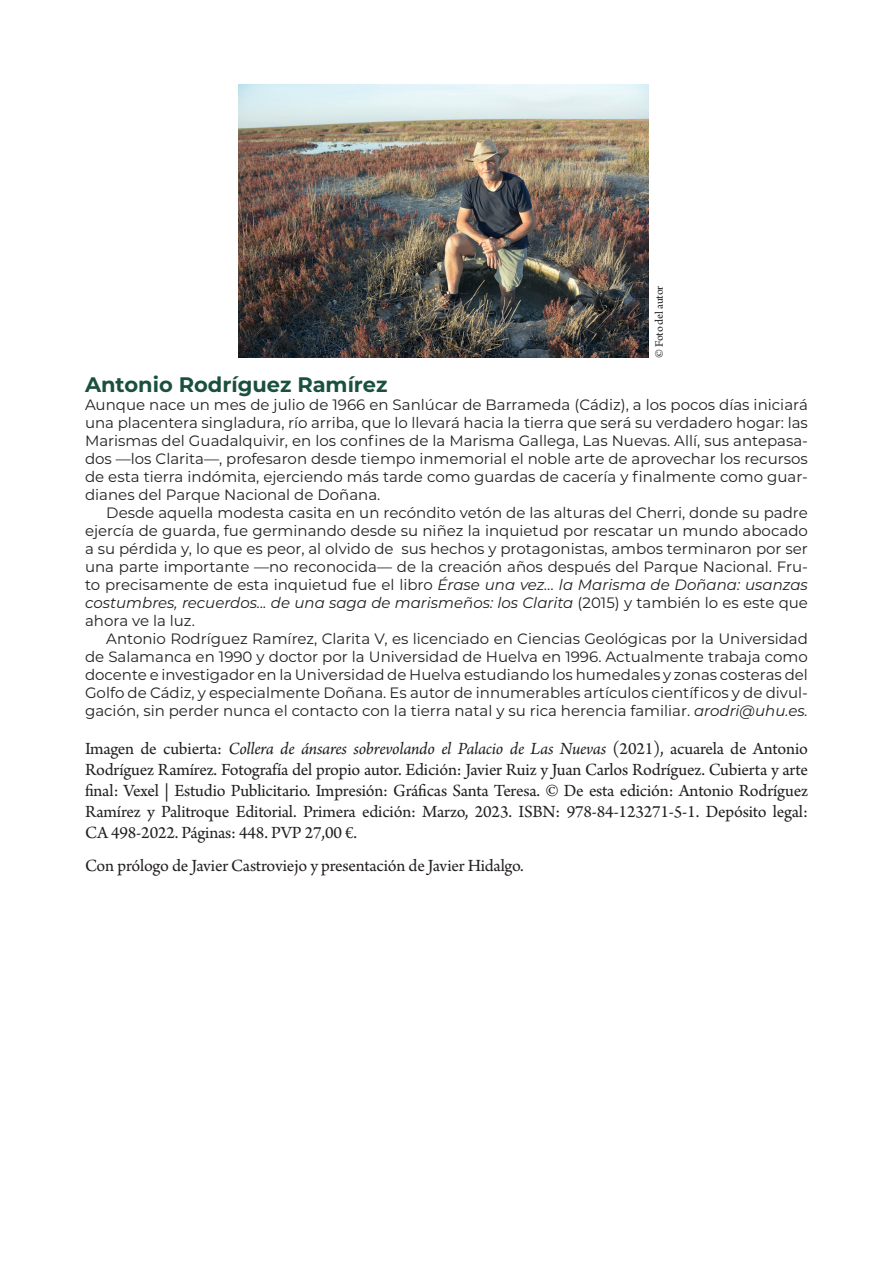
<style>
.page{position:relative;width:893px;height:1263px;background:#fff}
.page>*{position:absolute;margin:0;border:0;box-sizing:border-box;transform-origin:0 0}
.t1{font:700 21px "Montserrat";color:#1a503f}
.t2{font:18px/21px "Arno Pro";letter-spacing:-.01em;color:#231f20;text-align:justify}
.t3{font:15px/18px "Montserrat";color:#231f20;text-align:justify}
.t4{font:12px "Arno Pro";letter-spacing:-.015em;color:#231f20}
.s1{font-style:italic}
</style>
<div class="page">
<img style="left:239px;top:85px;width:409px;height:272px">
<p class="t4" style="left:652px;top:358px;width:74px;rotate:-90deg">© Foto del autor</p>
<h1 class="t1" style="left:85px;top:370px;width:304px">Antonio Rodríguez Ramírez</h1>
<p class="t3" style="left:85px;top:395px;width:724px">Aunque nace un mes de julio de 1966 en Sanlúcar de Barrameda (Cádiz), a los pocos días iniciará una placentera singladura, río arriba, que lo llevará hacia la tierra que será su verdadero hogar: las Marismas del Guadalquivir, en los confines de la Marisma Gallega, Las Nuevas. Allí, sus antepasa&shy;dos —los Clarita—, profesaron desde tiempo inmemorial el noble arte de aprovechar los recursos de esta tierra indómita, ejerciendo más tarde como guardas de cacería y finalmente como guar&shy;dianes del Parque Nacional de Doñana.</p>
<p class="t3" style="left:85px;top:503px;width:724px;text-indent:21px">Desde aquella modesta casita en un recóndito vetón de las alturas del Cherri, donde su padre ejercía de guarda, fue germinando desde su niñez la inquietud por rescatar un mundo abocado a su pérdida y, lo que es peor, al olvido de sus hechos y protagonistas, ambos terminaron por ser una parte importante —no reconocida— de la creación años después del Parque Nacional. Fru&shy;to precisamente de esta inquietud fue el libro <span class="s1">Érase una vez... la Marisma de Doñana: usanzas costumbres, recuerdos... de una saga de marismeños: los Clarita</span> (2015) y también lo es este que ahora ve la luz.</p>
<p class="t3" style="left:85px;top:629px;width:724px;text-indent:21px">Antonio Rodríguez Ramírez, Clarita V, es licenciado en Ciencias Geológicas por la Universidad de Salamanca en 1990 y doctor por la Universidad de Huelva en 1996. Actualmente trabaja como docente e investigador en la Universidad de Huelva estudiando los humedales y zonas costeras del Golfo de Cádiz, y especialmente Doñana. Es autor de innumerables artículos científicos y de divul&shy;gación, sin perder nunca el contacto con la tierra natal y su rica herencia familiar. <span class="s1">arodri@uhu.es.</span></p>
<p class="t2" style="left:85px;top:739px;width:724px">Imagen de cubierta: <span class="s1">Collera de ánsares sobrevolando el Palacio de Las Nuevas</span> (2021), acuarela de Antonio Rodríguez Ramírez. Fotografía del propio autor. Edición: Javier Ruiz y Juan Carlos Rodríguez. Cubierta y arte final: Vexel | Estudio Publicitario. Impresión: Gráficas Santa Teresa. © De esta edición: Antonio Rodríguez Ramírez y Palitroque Editorial. Primera edición: Marzo, 2023. ISBN: 978-84-123271-5-1. Depósito legal:<br>CA 498-2022. Páginas: 448. PVP 27,00 €.</p>
<p class="t2" style="left:85px;top:856px;width:440px">Con prólogo de Javier Castroviejo y presentación de Javier Hidalgo.</p>
</div>
